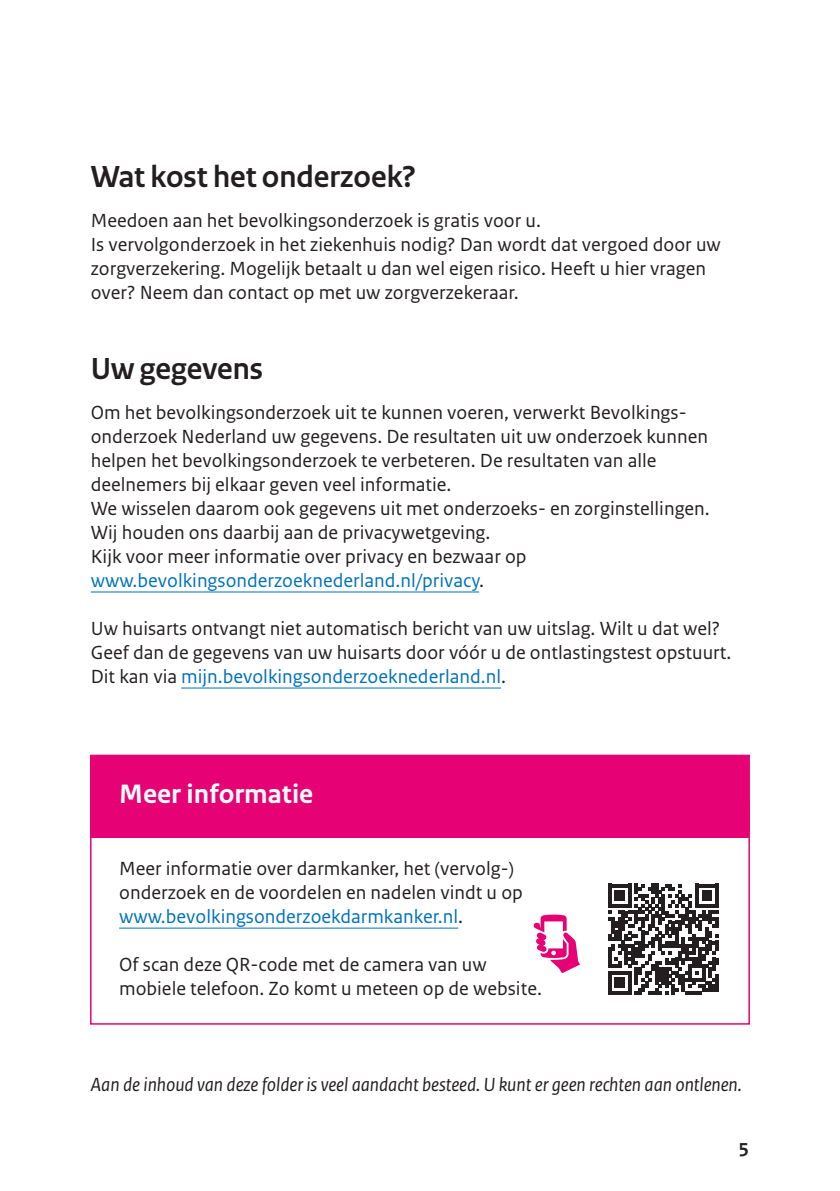
<style>
.page{position:relative;width:840px;height:1191px;background:#fff}
.page>*{position:absolute;margin:0;border:0;box-sizing:border-box;transform-origin:0 0}
.t1{font:700 32px "Rijksoverheid Sans Heading";color:#231f20}
.t2{font:700 28px "Rijksoverheid Sans Text";color:#fff}
.t3{font:20px/24px "Rijksoverheid Sans Text";color:#231f20}
.t4{font:italic 20px "Rijksoverheid Sans Text";letter-spacing:-.005em;color:#231f20}
.t5{font:700 20px "Rijksoverheid Sans Text";color:#231f20}
.s1{color:#0071bb}
</style>
<div class="page">
<hr style="left:91px;top:591px;width:388px;height:1px;background:#0071bb">
<hr style="left:181px;top:687px;width:320px;height:1px;background:#0071bb">
<div style="left:91px;top:756px;width:657px;height:82px;background:#e60275"></div>
<div style="left:90px;top:754px;width:659px;height:78px;border:2px solid #e60275"></div>
<div style="left:90px;top:801px;width:659px;height:223px;border:2px solid #e60275"></div>
<hr style="left:119px;top:927px;width:339px;height:1px;background:#0071bb">
<svg style="left:608px;top:884px;width:110px;height:110px"></svg>
<svg style="left:533px;top:914px;width:46px;height:59px"></svg>
<h1 class="t1" style="left:91px;top:158px;width:326px">Wat kost het onderzoek?</h1>
<p class="t3" style="left:91px;top:209px;width:631px">Meedoen aan het bevolkingsonderzoek is gratis voor u.<br>Is vervolgonderzoek in het ziekenhuis nodig? Dan wordt dat vergoed door uw zorgverzekering. Mogelijk betaalt u dan wel eigen risico. Heeft u hier vragen over? Neem dan contact op met uw zorgverzekeraar.</p>
<h1 class="t1" style="left:91px;top:350px;width:174px">Uw gegevens</h1>
<p class="t3" style="left:91px;top:401px;width:620px">Om het bevolkingsonderzoek uit te kunnen voeren, verwerkt Bevolkings&shy;onderzoek Nederland uw gegevens. De resultaten uit uw onderzoek kunnen helpen het bevolkingsonderzoek te verbeteren. De resultaten van alle deelnemers bij elkaar geven veel informatie.<br>We wisselen daarom ook gegevens uit met onderzoeks- en zorginstellingen.<br>Wij houden ons daarbij aan de privacywetgeving.<br>Kijk voor meer informatie over privacy en bezwaar op <span class="s1">www.bevolkingsonderzoeknederland.nl/privacy</span>.</p>
<p class="t3" style="left:91px;top:617px;width:641px">Uw huisarts ontvangt niet automatisch bericht van uw uitslag. Wilt u dat wel?<br>Geef dan de gegevens van uw huisarts door vóór u de ontlastingstest opstuurt.<br>Dit kan via <span class="s1">mijn.bevolkingsonderzoeknederland.nl</span>.</p>
<h2 class="t2" style="left:119px;top:778px;width:195px">Meer informatie</h2>
<p class="t3" style="left:119px;top:857px;width:405px">Meer informatie over darmkanker, het (vervolg-) onderzoek en de voordelen en nadelen vindt u op <span class="s1">www.bevolkingsonderzoekdarmkanker.nl</span>.</p>
<p class="t3" style="left:119px;top:953px;width:424px">Of scan deze QR-code met de camera van uw mobiele telefoon. Zo komt u meteen op de website.</p>
<p class="t4" style="left:91px;top:1073px;width:652px">Aan de inhoud van deze folder is veel aandacht besteed. U kunt er geen rechten aan ontlenen.</p>
<p class="t5" style="left:738px;top:1135px;width:12px">5</p>
</div>
